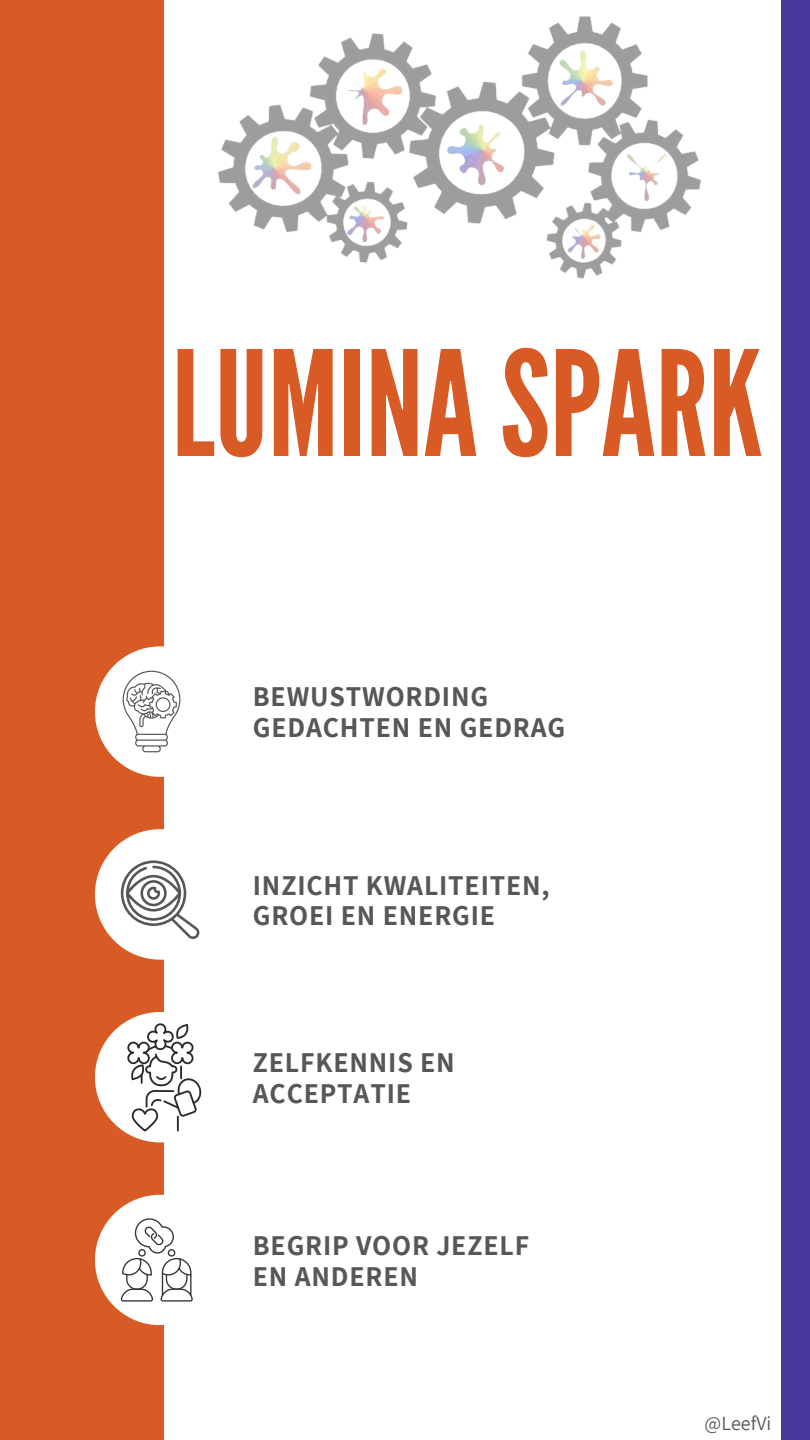
<style>
.page{position:relative;width:810px;height:1440px;background:#fff}
.page>*{position:absolute;margin:0;border:0;box-sizing:border-box;transform-origin:0 0}
.t1{font:145.6px "League Gothic";color:#d85a24}
.t2{font:700 28px/30.8px "Assistant";letter-spacing:.03em;color:#575757}
.t3{font:20px "Assistant";color:#575757}
</style>
<div class="page">
<div style="left:0;top:0;width:163px;height:1440px;background:#d85a24"></div>
<img style="left:218px;top:16px;width:483px;height:263px">
<div style="left:782px;top:0;width:28px;height:1440px;background:#46379c"></div>
<div style="left:95px;top:646px;width:130px;height:131px;background:#fff;border-radius:50%"></div>
<div style="left:95px;top:829px;width:130px;height:131px;background:#fff;border-radius:50%"></div>
<div style="left:95px;top:1012px;width:130px;height:130px;background:#fff;border-radius:50%"></div>
<div style="left:95px;top:1195px;width:130px;height:130px;background:#fff;border-radius:50%"></div>
<svg style="left:123px;top:671px;width:57px;height:81px"></svg>
<svg style="left:121px;top:860px;width:79px;height:79px"></svg>
<svg style="left:127px;top:1023px;width:74px;height:109px"></svg>
<svg style="left:121px;top:1218px;width:72px;height:84px"></svg>
<h1 class="t1" style="left:172px;top:320px;width:593px">LUMINASPARK</h1>
<p class="t2" style="left:253px;top:681px;width:314px">BEWUSTWORDING<br>GEDACHTEN EN GEDRAG</p>
<p class="t2" style="left:253px;top:869px;width:298px">INZICHT KWALITEITEN,<br>GROEI EN ENERGIE</p>
<p class="t2" style="left:253px;top:1046px;width:203px">ZELFKENNIS EN<br>ACCEPTATIE</p>
<p class="t2" style="left:253px;top:1229px;width:278px">BEGRIP VOOR JEZELF<br>EN ANDEREN</p>
<p class="t3" style="left:705px;top:1409px;width:68px">@LeefVi</p>
</div>
